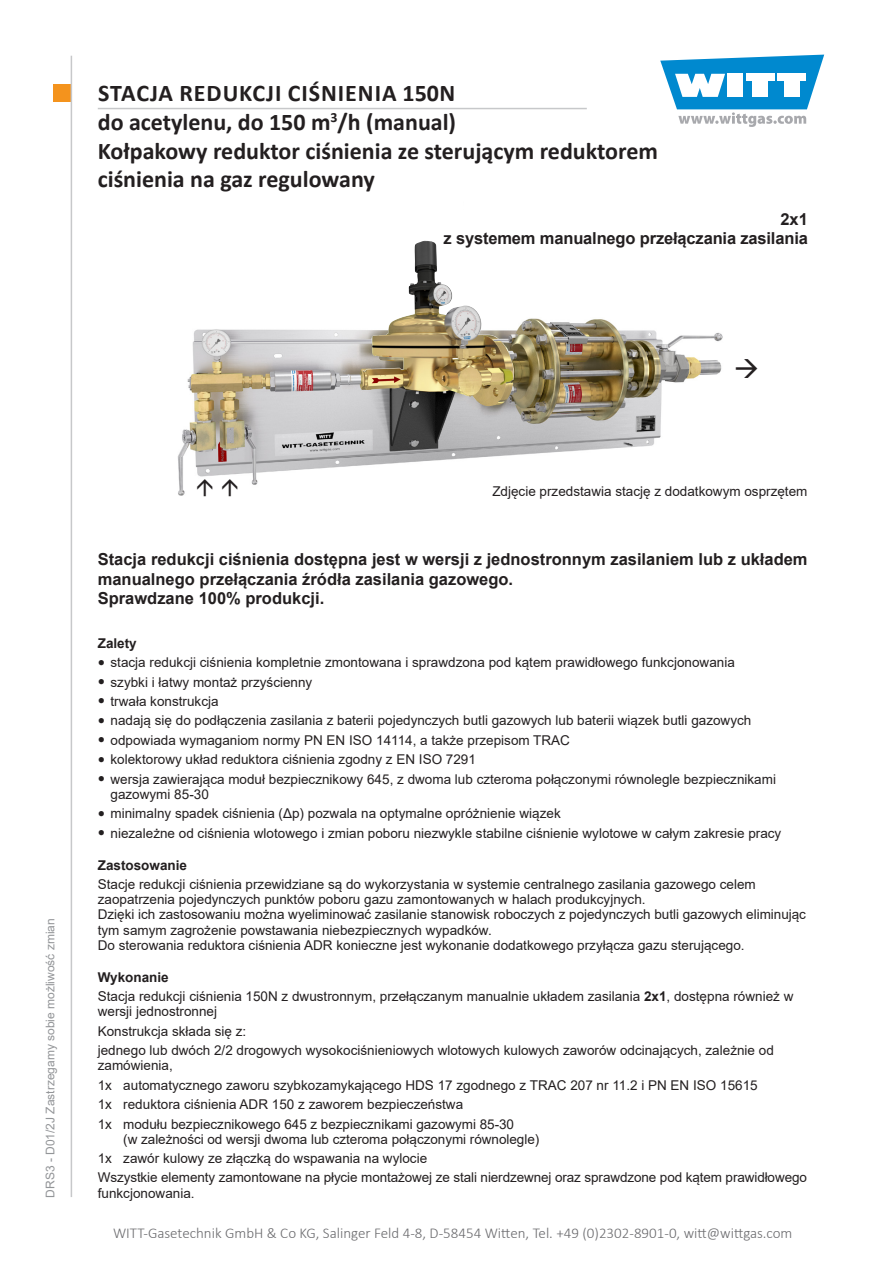
<style>
.page{position:relative;width:893px;height:1263px;background:#fff}
.page>*{position:absolute;margin:0;border:0;box-sizing:border-box;transform-origin:0 0}
.t1{font:700 24px/28.8px "Calibri";color:#231f20}
.t2{font:700 16.5px/19.8px "Arial";color:#231f20}
.t3{font:300 15px "Calibri";color:#6b6b6e}
.t4{font:13.5px/19.4px "Arial";color:#231f20}
.t5{font:700 13.5px "Arial";color:#231f20}
.t6{font:12px "Arial";color:#939598}
.s1{font-family:"Bookman Old Style";font-size:12px}
.s2{font-weight:700}
</style>
<div class="page">
<div style="left:53px;top:85px;width:17px;height:17px;background:#f4931d"></div>
<svg style="left:660px;top:55px;width:164px;height:72px"></svg>
<hr style="left:71px;top:56px;width:1px;height:1141px;background:#c7c8ca">
<hr style="left:98px;top:108px;width:489px;height:1px;background:#c7c8ca">
<img style="left:178px;top:318px;width:545px;height:178px">
<img style="left:363px;top:241px;width:152px;height:165px">
<svg style="left:197px;top:480px;width:41px;height:16px"></svg>
<h1 class="t1" style="left:98px;top:78px;width:562px">STACJA REDUKCJI CIŚNIENIA 150N<br>do acetylenu, do 150 m<sup>3</sup>/h (manual)<br>Kołpakowy reduktor ciśnienia ze sterującym reduktorem ciśnienia na gaz regulowany</h1>
<p class="t2" style="left:444px;top:209px;width:366px;text-align:right">2x1<br>z systemem manualnego przełączania zasilania</p>
<p class="t6" style="left:42px;top:1197px;width:281px;rotate:-90deg">DRS3 - D01/2J Zastrzegamy sobie możliwość zmian</p>
<p class="t4" style="left:492px;top:482px;width:317px">Zdjęcie przedstawia stację z dodatkowym osprzętem</p>
<p class="t2" style="left:98px;top:549px;width:711px">Stacja redukcji ciśnienia dostępna jest w wersji z jednostronnym zasilaniem lub z układem manualnego przełączania źródła zasilania gazowego.<br>Sprawdzane 100% produkcji.</p>
<p class="t5" style="left:98px;top:633px;width:41px">Zalety</p>
<p class="t4" style="left:98px;top:653px;width:638px"><span class="s1">●</span> stacja redukcji ciśnienia kompletnie zmontowana i sprawdzona pod kątem prawidłowego funkcjonowania</p>
<p class="t4" style="left:98px;top:672px;width:216px"><span class="s1">●</span> szybki i łatwy montaż przyścienny</p>
<p class="t4" style="left:98px;top:691px;width:122px"><span class="s1">●</span> trwała konstrukcja</p>
<p class="t4" style="left:98px;top:711px;width:655px"><span class="s1">●</span> nadają się do podłączenia zasilania z baterii pojedynczych butli gazowych lub baterii wiązek butli gazowych</p>
<p class="t4" style="left:98px;top:730px;width:474px"><span class="s1">●</span> odpowiada wymaganiom normy PN EN ISO 14114, a także przepisom TRAC</p>
<p class="t4" style="left:98px;top:750px;width:380px"><span class="s1">●</span> kolektorowy układ reduktora ciśnienia zgodny z EN ISO 7291</p>
<p class="t4" style="left:111px;top:771px;width:667px;line-height:15.1px;text-indent:-13px"><span class="s1">●</span> wersja zawierająca moduł bezpiecznikowy 645, z dwoma lub czteroma połączonymi równolegle bezpiecznikami gazowymi 85-30</p>
<p class="t4" style="left:98px;top:803px;width:464px"><span class="s1">●</span> minimalny spadek ciśnienia (Δp) pozwala na optymalne opróżnienie wiązek</p>
<p class="t4" style="left:98px;top:823px;width:685px"><span class="s1">●</span> niezależne od ciśnienia wlotowego i zmian poboru niezwykle stabilne ciśnienie wylotowe w całym zakresie pracy</p>
<p class="t5" style="left:98px;top:855px;width:91px">Zastosowanie</p>
<p class="t4" style="left:98px;top:877px;width:710px;line-height:15.1px">Stacje redukcji ciśnienia przewidziane są do wykorzystania w systemie centralnego zasilania gazowego celem zaopatrzenia pojedynczych punktów poboru gazu zamontowanych w halach produkcyjnych.<br>Dzięki ich zastosowaniu można wyeliminować zasilanie stanowisk roboczych z pojedynczych butli gazowych eliminując tym samym zagrożenie powstawania niebezpiecznych wypadków.<br>Do sterowania reduktora ciśnienia ADR konieczne jest wykonanie dodatkowego przyłącza gazu sterującego.</p>
<p class="t4" style="left:98px;top:967px;width:697px"><span class="s2">Wykonanie<br></span>Stacja redukcji ciśnienia 150N z dwustronnym, przełączanym manualnie układem zasilania <span class="s2">2x1</span>, dostępna również w</p>
<p class="t4" style="left:98px;top:1002px;width:677px">wersji jednostronnej<br>Konstrukcja składa się z:<br>jednego lub dwóch 2/2 drogowych wysokociśnieniowych wlotowych kulowych zaworów odcinających, zależnie od</p>
<p class="t4" style="left:98px;top:1056px;width:661px">zamówienia,<br>1x automatycznego zaworu szybkozamykającego HDS 17 zgodnego z TRAC 207 nr 11.2 i PN EN ISO 15615<br>1x reduktora ciśnienia ADR 150 z zaworem bezpieczeństwa<br>1x modułu bezpiecznikowego 645 z bezpiecznikami gazowymi 85-30</p>
<p class="t4" style="left:98px;top:1129px;width:711px;text-indent:26px">(w zależności od wersji dwoma lub czteroma połączonymi równolegle)<br>1x zawór kulowy ze złączką do wspawania na wylocie<br>Wszystkie elementy zamontowane na płycie montażowej ze stali nierdzewnej oraz sprawdzone pod kątem prawidłowego</p>
<p class="t4" style="left:98px;top:1183px;width:98px">funkcjonowania.</p>
<p class="t3" style="left:113px;top:1224px;width:681px">WITT-Gasetechnik GmbH &amp; Co KG, Salinger Feld 4-8, D-58454 Witten, Tel. +49 (0)2302-8901-0, witt@wittgas.com</p>
</div>
